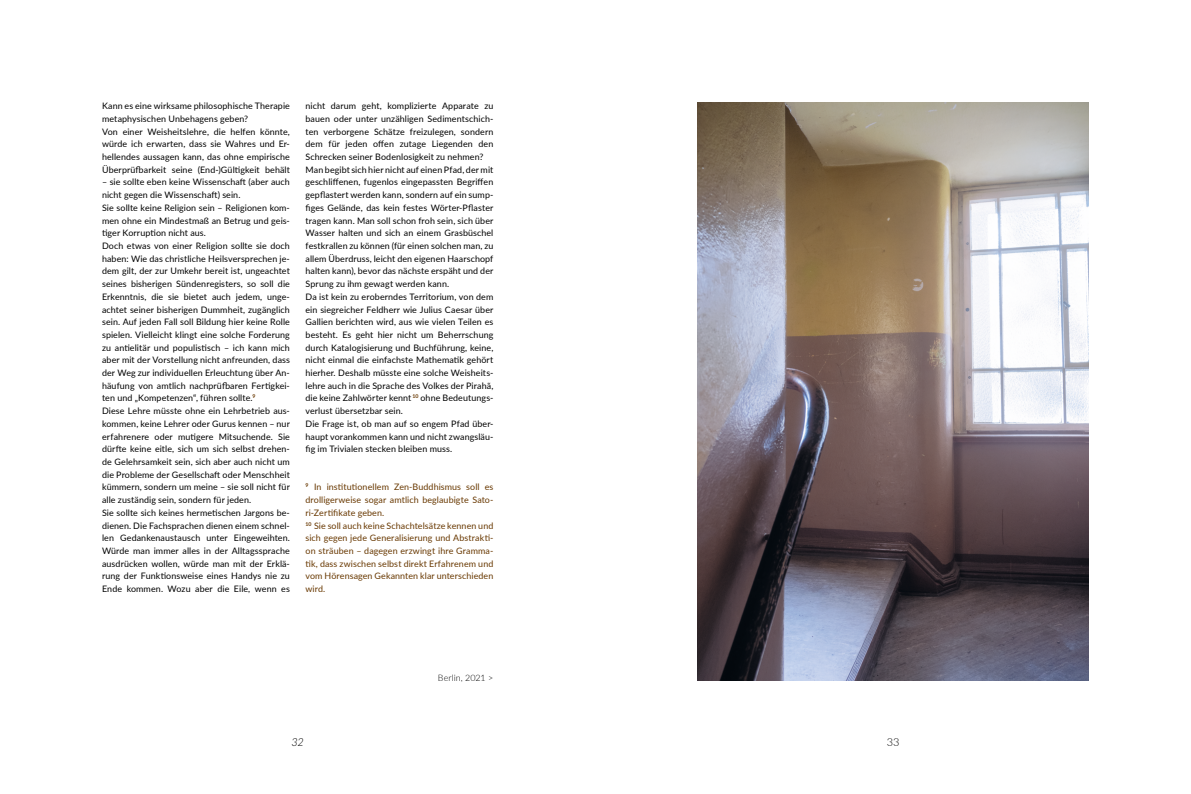
<style>
.page{position:relative;width:1191px;height:794px;background:#fff}
.page>*{position:absolute;margin:0;border:0;box-sizing:border-box;transform-origin:0 0}
.t1{font:300 11px "Lato";color:#000}
.t2{font:italic 300 11px "Lato";color:#000}
.t3{font:8.9px/12.7px "Lato";letter-spacing:.01em;color:#000}
.t4{font:8.9px/12.7px "Lato";letter-spacing:.01em;color:#683800}
.t5{font:300 8.9px "Lato";letter-spacing:.01em;color:#000}
</style>
<div class="page">
<img style="left:697px;top:102px;width:392px;height:578px">
<p class="t3" style="left:102px;top:99px;width:189px">Kann es eine wirksame philosophische Therapie metaphysischen Unbehagens geben?<br>Von einer Weisheitslehre, die helfen könnte, würde ich erwarten, dass sie Wahres und Er&shy;hellendes aussagen kann, das ohne empirische Überprüfbarkeit seine (End-)Gültigkeit behält</p>
<p class="t3" style="left:102px;top:175px;width:189px">– sie sollte eben keine Wissenschaft (aber auch nicht gegen die Wissenschaft) sein.<br>Sie sollte keine Religion sein – Religionen kom&shy;men ohne ein Mindestmaß an Betrug und geis&shy;tiger Korruption nicht aus.<br>Doch etwas von einer Religion sollte sie doch haben: Wie das christliche Heilsversprechen je&shy;dem gilt, der zur Umkehr bereit ist, ungeachtet seines bisherigen Sündenregisters, so soll die Erkenntnis, die sie bietet auch jedem, unge&shy;achtet seiner bisherigen Dummheit, zugänglich sein. Auf jeden Fall soll Bildung hier keine Rolle spielen. Vielleicht klingt eine solche Forderung zu antielitär und populistisch – ich kann mich aber mit der Vorstellung nicht anfreunden, dass der Weg zur individuellen Erleuchtung über An&shy;häufung von amtlich nachprüfbaren Fertigkei&shy;ten und „Kompetenzen“, führen sollte.<sup>9<br></sup>Diese Lehre müsste ohne ein Lehrbetrieb aus&shy;kommen, keine Lehrer oder Gurus kennen – nur erfahrenere oder mutigere Mitsuchende. Sie dürfte keine eitle, sich um sich selbst drehen&shy;de Gelehrsamkeit sein, sich aber auch nicht um die Probleme der Gesellschaft oder Menschheit kümmern, sondern um meine – sie soll nicht für alle zuständig sein, sondern für jeden.<br>Sie sollte sich keines hermetischen Jargons be&shy;dienen. Die Fachsprachen dienen einem schnel&shy;len Gedankenaustausch unter Eingeweihten.<br>Würde man immer alles in der Alltagssprache ausdrücken wollen, würde man mit der Erklä&shy;rung der Funktionsweise eines Handys nie zu Ende kommen. Wozu aber die Eile, wenn es</p>
<p class="t3" style="left:305px;top:99px;width:189px">nicht darum geht, komplizierte Apparate zu bauen oder unter unzähligen Sedimentschich&shy;ten verborgene Schätze freizulegen, sondern dem für jeden offen zutage Liegenden den Schrecken seiner Bodenlosigkeit zu nehmen?<br>Man begibt sich hier nicht auf einen Pfad, der mit geschliffenen, fugenlos eingepassten Begriffen gepflastert werden kann, sondern auf ein sump&shy;figes Gelände, das kein festes Wörter-Pflaster tragen kann. Man soll schon froh sein, sich über Wasser halten und sich an einem Grasbüschel festkrallen zu können (für einen solchen man, zu allem Überdruss, leicht den eigenen Haarschopf halten kann), bevor das nächste erspäht und der Sprung zu ihm gewagt werden kann.<br>Da ist kein zu eroberndes Territorium, von dem ein siegreicher Feldherr wie Julius Caesar über Gallien berichten wird, aus wie vielen Teilen es besteht. Es geht hier nicht um Beherrschung durch Katalogisierung und Buchführung, keine, nicht einmal die einfachste Mathematik gehört hierher. Deshalb müsste eine solche Weisheits&shy;lehre auch in die Sprache des Volkes der Pirahã, die keine Zahlwörter kennt <sup>10</sup> ohne Bedeutungs&shy;verlust übersetzbar sein.<br>Die Frage ist, ob man auf so engem Pfad über&shy;haupt vorankommen kann und nicht zwangsläu&shy;fig im Trivialen stecken bleiben muss.</p>
<p class="t4" style="left:305px;top:480px;width:189px"><sup>9</sup> In institutionellem Zen-Buddhismus soll es drolligerweise sogar amtlich beglaubigte Sato&shy;ri-Zertifikate geben.<br><sup>10</sup> Sie soll auch keine Schachtelsätze kennen und sich gegen jede Generalisierung und Abstrakti&shy;on sträuben – dagegen erzwingt ihre Gramma&shy;tik, dass zwischen selbst direkt Erfahrenem und vom Hörensagen Gekannten klar unterschieden wird.</p>
<p class="t5" style="left:438px;top:671px;width:57px">Berlin, 2021 &gt;</p>
<p class="t2" style="left:291px;top:734px;width:14px">32</p>
<p class="t1" style="left:887px;top:734px;width:14px">33</p>
</div>
